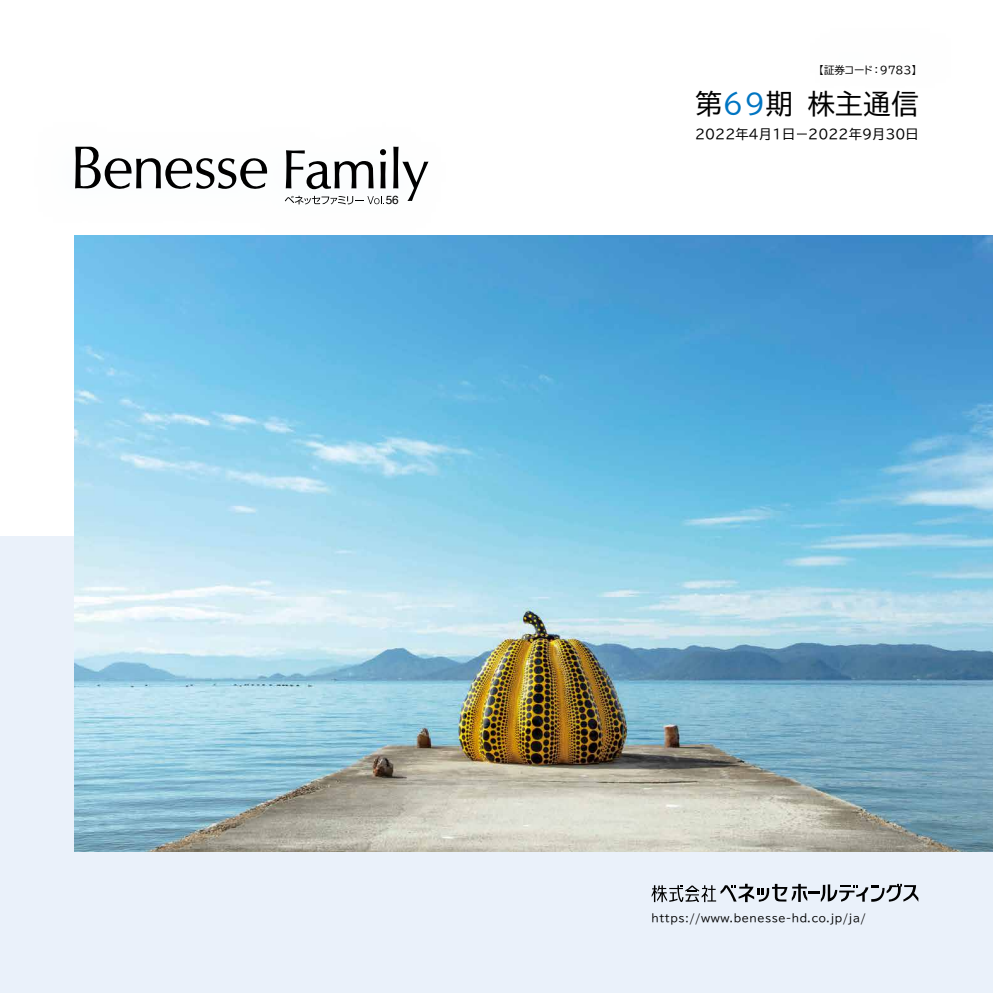
<style>
.page{position:relative;width:993px;height:993px;background:#fff}
.page>*{position:absolute;margin:0;border:0;box-sizing:border-box;transform-origin:0 0}
.t1{font:27.12px "TBUD Go Std";letter-spacing:.025em;color:#000}
.t2{font:13.12px "TBUD Go Std";letter-spacing:.01em;color:#000}
.t3{font:11.72px "Helvetica";color:#000}
.t4{font:10.5px "TBUD Go Std";letter-spacing:.05em;color:#000}
.t5{font:10.5px "TBUD Go Std";letter-spacing:-.005em;color:#000}
.s1{color:#0075c2}
</style>
<div class="page">
<div style="left:0;top:536px;width:992px;height:456px;background:#eaf1fa"></div>
<img style="left:74px;top:236px;width:918px;height:615px">
<div style="left:34px;top:121px;width:412px;height:117px;background:#fefefe"></div>
<svg style="left:285px;top:196px;width:99px;height:8px"></svg>
<svg style="left:380px;top:149px;width:6px;height:6px"></svg>
<svg style="left:380px;top:162px;width:5px;height:26px"></svg>
<svg style="left:286px;top:150px;width:87px;height:39px"></svg>
<svg style="left:393px;top:147px;width:35px;height:54px"></svg>
<svg style="left:75px;top:147px;width:192px;height:42px"></svg>
<svg style="left:651px;top:883px;width:267px;height:18px"></svg>
<p class="t3" style="left:385px;top:191px;width:15px">56</p>
<p class="t5" style="left:813px;top:61px;width:110px">【証券コード：9783】</p>
<h1 class="t1" style="left:694px;top:81px;width:225px">第<span class="s1">69</span>期株主通信</h1>
<p class="t2" style="left:694px;top:124px;width:225px">2022年4月1日 2022年9月30日</p>
<p class="t4" style="left:651px;top:908px;width:215px">https://www.benesse-hd.co.jp/ja/</p>
</div>
